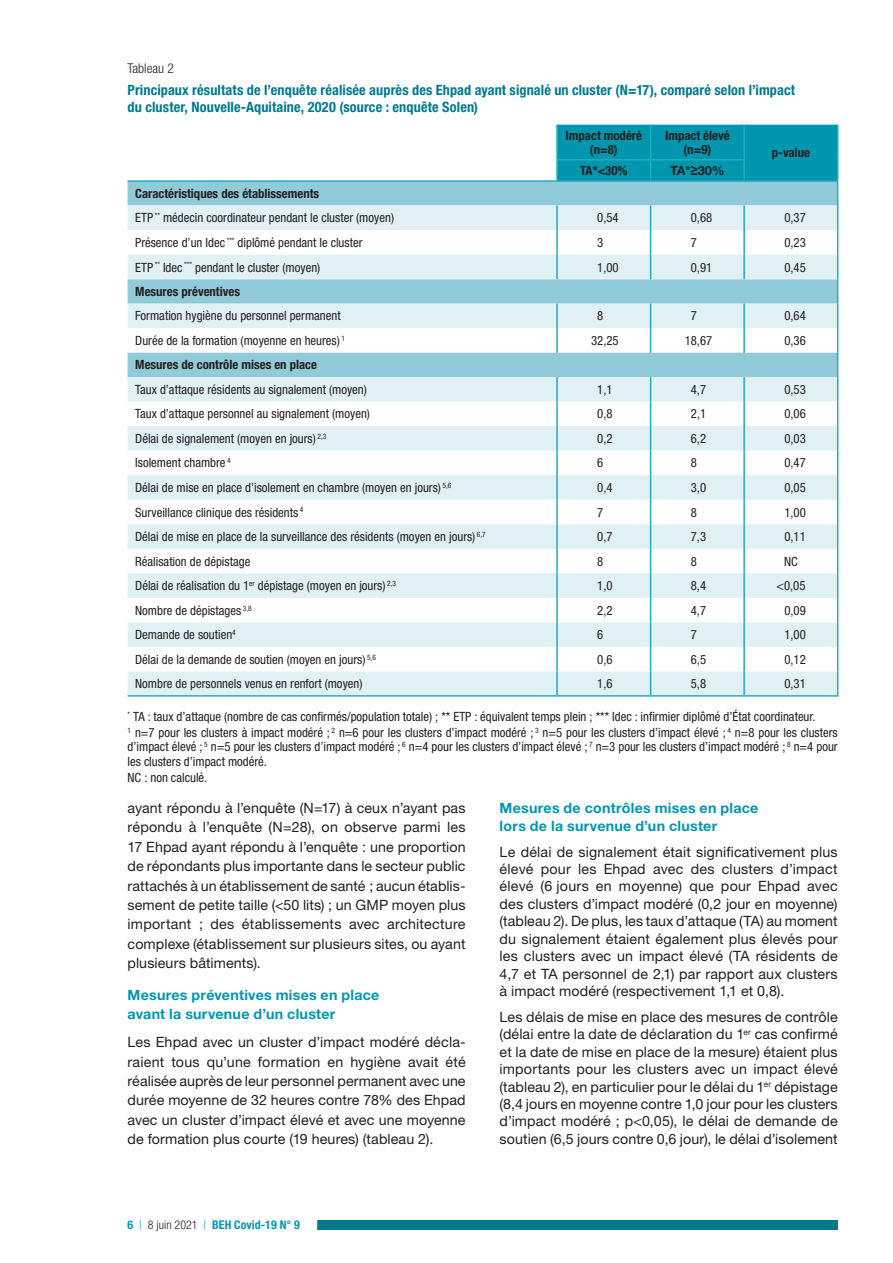
<style>
.page{position:relative;width:893px;height:1263px;background:#fff}
.page>*{position:absolute;margin:0;border:0;box-sizing:border-box;transform-origin:0 0}
.t1{font:14.25px/17.4px "Helvetica Neue LT Std";letter-spacing:.005em;color:#231f20;text-align:justify}
.t2{font:700 condensed 14.25px/17.1px "Helvetica Neue LT Std";letter-spacing:.01em;color:#00798d}
.t3{font:700 14.25px/19.4px "Helvetica Neue LT Std";letter-spacing:.015em;color:#0096ae}
.t4{font:300 condensed 13.5px "Helvetica Neue LT Std";color:#231f20}
.t5{font:condensed 12.75px/24.6px "Helvetica Neue LT Std";color:#231f20}
.t6{font:700 condensed 12.75px/14px "Helvetica Neue LT Std";color:#231f20;text-align:center}
.t7{font:700 12.75px "Helvetica Neue LT Std";color:#231f20}
.t8{font:700 condensed 12px "Helvetica Neue LT Std";color:#0096ae}
.s1{font-weight:700}
.s2{font-family:"Arial"}
.s3{font-weight:300}
.s4{font-weight:300;color:#231f20}
</style>
<div class="page">
<div style="left:242px;top:1221px;width:596px;height:9px;background:#00798d"></div>
<div style="left:110px;top:1219px;width:207px;height:12px;background:#fff"></div>
<div style="left:128px;top:182px;width:428px;height:23px;background:#91cad8"></div>
<svg style="left:128px;top:205px;width:428px;height:490px;fill:#e1f0f4"></svg>
<hr style="left:128px;top:180px;width:429px;height:2px;background:#20adc1">
<hr style="left:128px;top:695px;width:429px;height:2px;background:#20adc1">
<hr style="left:557px;top:695px;width:94px;height:2px;background:#20adc1">
<hr style="left:651px;top:695px;width:93px;height:2px;background:#20adc1">
<hr style="left:744px;top:695px;width:94px;height:2px;background:#20adc1">
<svg style="left:556px;top:125px;width:282px;height:570px"></svg>
<hr style="left:744px;top:180px;width:94px;height:2px;background:#20adc1">
<p class="t4" style="left:128px;top:61px;width:48px">Tableau 2</p>
<p class="t2" style="left:128px;top:81px;width:669px">Principaux résultats de l’enquête réalisée auprès des Ehpad ayant signalé un cluster (N=17), comparé selon l’impact du cluster, Nouvelle-Aquitaine, 2020 (source : enquête Solen)</p>
<p class="t6" style="left:566px;top:128px;width:78px">Impact modéré (n=8)</p>
<p class="t6" style="left:665px;top:128px;width:66px">Impact élevé (n=9)</p>
<p class="t6" style="left:772px;top:146px;width:40px">p-value</p>
<p class="t5" style="left:135px;top:181px;width:260px"><span class="s1">Caractéristiques des établissements<br></span>ETP <sup>**</sup> médecin coordinateur pendant le cluster (moyen)</p>
<p class="t6" style="left:580px;top:163px;width:49px">TA*&lt;30%</p>
<p class="t7" style="left:670px;top:163px;width:56px">TA*<span class="s2">≥</span>30%</p>
<p class="t5" style="left:597px;top:206px;width:23px">0,54</p>
<p class="t5" style="left:691px;top:206px;width:23px">0,68</p>
<p class="t5" style="left:784px;top:206px;width:23px">0,37</p>
<p class="t5" style="left:135px;top:230px;width:229px">Présence d’un Idec <sup>***</sup> diplômé pendant le cluster</p>
<p class="t5" style="left:597px;top:230px;width:8px">3</p>
<p class="t5" style="left:691px;top:230px;width:8px">7</p>
<p class="t5" style="left:784px;top:230px;width:23px">0,23</p>
<p class="t5" style="left:135px;top:255px;width:187px">ETP <sup>**</sup> Idec <sup>***</sup> pendant le cluster (moyen)</p>
<p class="t5" style="left:597px;top:255px;width:23px">1,00</p>
<p class="t5" style="left:691px;top:255px;width:23px">0,91</p>
<p class="t5" style="left:784px;top:255px;width:23px">0,45</p>
<p class="t6" style="left:135px;top:284px;width:106px">Mesures préventives</p>
<p class="t5" style="left:135px;top:304px;width:207px">Formation hygiène du personnel permanent</p>
<p class="t5" style="left:597px;top:304px;width:8px">8</p>
<p class="t5" style="left:691px;top:304px;width:8px">7</p>
<p class="t5" style="left:784px;top:304px;width:23px">0,64</p>
<p class="t5" style="left:135px;top:328px;width:211px">Durée de la formation (moyenne en heures) <sup>1</sup></p>
<p class="t5" style="left:591px;top:328px;width:29px">32,25</p>
<p class="t5" style="left:685px;top:328px;width:29px">18,67</p>
<p class="t5" style="left:784px;top:328px;width:23px">0,36</p>
<p class="t6" style="left:135px;top:358px;width:183px">Mesures de contrôle mises en place</p>
<p class="t5" style="left:135px;top:377px;width:233px">Taux d’attaque résidents au signalement (moyen)</p>
<p class="t5" style="left:597px;top:377px;width:17px">1,1</p>
<p class="t5" style="left:691px;top:377px;width:17px">4,7</p>
<p class="t5" style="left:784px;top:377px;width:23px">0,53</p>
<p class="t5" style="left:135px;top:401px;width:236px">Taux d’attaque personnel au signalement (moyen)</p>
<p class="t5" style="left:597px;top:401px;width:17px">0,8</p>
<p class="t5" style="left:691px;top:401px;width:17px">2,1</p>
<p class="t5" style="left:784px;top:401px;width:23px">0,06</p>
<p class="t5" style="left:135px;top:426px;width:193px">Délai de signalement (moyen en jours) <sup>2,3</sup></p>
<p class="t5" style="left:597px;top:426px;width:17px">0,2</p>
<p class="t5" style="left:691px;top:426px;width:17px">6,2</p>
<p class="t5" style="left:784px;top:426px;width:23px">0,03</p>
<p class="t5" style="left:135px;top:451px;width:97px">Isolement chambre <sup>4</sup></p>
<p class="t5" style="left:597px;top:451px;width:8px">6</p>
<p class="t5" style="left:691px;top:451px;width:8px">8</p>
<p class="t5" style="left:784px;top:451px;width:23px">0,47</p>
<p class="t5" style="left:135px;top:475px;width:318px">Délai de mise en place d’isolement en chambre (moyen en jours) <sup>5,6</sup></p>
<p class="t5" style="left:597px;top:475px;width:17px">0,4</p>
<p class="t5" style="left:691px;top:475px;width:17px">3,0</p>
<p class="t5" style="left:784px;top:475px;width:23px">0,05</p>
<p class="t5" style="left:135px;top:500px;width:170px">Surveillance clinique des résidents <sup>4</sup></p>
<p class="t5" style="left:597px;top:500px;width:8px">7</p>
<p class="t5" style="left:691px;top:500px;width:8px">8</p>
<p class="t5" style="left:784px;top:500px;width:23px">1,00</p>
<p class="t5" style="left:135px;top:524px;width:352px">Délai de mise en place de la surveillance des résidents (moyen en jours) <sup>6,7</sup></p>
<p class="t5" style="left:597px;top:524px;width:17px">0,7</p>
<p class="t5" style="left:691px;top:524px;width:17px">7,3</p>
<p class="t5" style="left:784px;top:524px;width:23px">0,11</p>
<p class="t5" style="left:135px;top:549px;width:117px">Réalisation de dépistage</p>
<p class="t5" style="left:597px;top:549px;width:8px">8</p>
<p class="t5" style="left:691px;top:549px;width:8px">8</p>
<p class="t5" style="left:784px;top:549px;width:15px">NC</p>
<p class="t5" style="left:135px;top:573px;width:262px">Délai de réalisation du 1<sup>er</sup> dépistage (moyen en jours) <sup>2,3</sup></p>
<p class="t5" style="left:597px;top:573px;width:17px">1,0</p>
<p class="t5" style="left:691px;top:573px;width:17px">8,4</p>
<p class="t5" style="left:776px;top:573px;width:31px">&lt;0,05</p>
<p class="t5" style="left:135px;top:598px;width:118px">Nombre de dépistages <sup>3,8</sup></p>
<p class="t5" style="left:597px;top:598px;width:17px">2,2</p>
<p class="t5" style="left:691px;top:598px;width:17px">4,7</p>
<p class="t5" style="left:784px;top:598px;width:23px">0,09</p>
<p class="t5" style="left:135px;top:622px;width:102px">Demande de soutien<sup>4</sup></p>
<p class="t5" style="left:597px;top:622px;width:8px">6</p>
<p class="t5" style="left:691px;top:622px;width:8px">7</p>
<p class="t5" style="left:784px;top:622px;width:23px">1,00</p>
<p class="t5" style="left:135px;top:647px;width:242px">Délai de la demande de soutien (moyen en jours) <sup>5,6</sup></p>
<p class="t5" style="left:597px;top:647px;width:17px">0,6</p>
<p class="t5" style="left:691px;top:647px;width:17px">6,5</p>
<p class="t5" style="left:784px;top:647px;width:23px">0,12</p>
<p class="t5" style="left:135px;top:671px;width:229px">Nombre de personnels venus en renfort (moyen)</p>
<p class="t5" style="left:597px;top:671px;width:17px">1,6</p>
<p class="t5" style="left:691px;top:671px;width:17px">5,8</p>
<p class="t5" style="left:784px;top:671px;width:23px">0,31</p>
<p class="t5" style="left:128px;top:709px;width:712px;line-height:16.2px"><sup>*</sup> TA : taux d’attaque (nombre de cas confirmés/population totale) ; ** ETP : équivalent temps plein ; *** Idec : infirmier diplômé d’État coordinateur.<br><sup>1</sup> n=7 pour les clusters à impact modéré ; <sup>2</sup> n=6 pour les clusters d’impact modéré ; <sup>3</sup> n=5 pour les clusters d’impact élevé ; <sup>4</sup> n=8 pour les clusters</p>
<p class="t5" style="left:128px;top:740px;width:712px;line-height:14.1px">d’impact élevé ; <sup>5</sup> n=5 pour les clusters d’impact modéré ; <sup>6</sup> n=4 pour les clusters d’impact élevé ; <sup>7</sup> n=3 pour les clusters d’impact modéré ; <sup>8</sup> n=4 pour les clusters d’impact modéré.</p>
<p class="t5" style="left:128px;top:765px;width:81px">NC : non calculé.</p>
<p class="t1" style="left:128px;top:798px;width:340px;line-height:19.4px">ayant répondu à l’enquête (N=17) à ceux n’ayant pas répondu à l’enquête (N=28), on observe parmi les 17 Ehpad ayant répondu à l’enquête : une proportion de répondants plus importante dans le secteur public rattachés à un établissement de santé ; aucun établis&shy;sement de petite taille (&lt;50 lits) ; un GMP moyen plus important ; des établissements avec architecture complexe (établissement sur plusieurs sites, ou ayant plusieurs bâtiments).</p>
<p class="t3" style="left:128px;top:985px;width:253px">Mesures préventives mises en place avant la survenue d’un cluster</p>
<p class="t1" style="left:128px;top:1032px;width:340px;line-height:19.4px">Les Ehpad avec un cluster d’impact modéré décla&shy;raient tous qu’une formation en hygiène avait été réalisée auprès de leur personnel permanent avec une durée moyenne de 32 heures contre 78% des Ehpad avec un cluster d’impact élevé et avec une moyenne de formation plus courte (19 heures) (tableau 2).</p>
<p class="t8" style="left:128px;top:1217px;width:174px">6 <span class="s3">|</span> <span class="s4">8 juin 2021</span> <span class="s3">|</span> BEH Covid-19 N° 9</p>
<p class="t3" style="left:500px;top:799px;width:260px;line-height:17.4px">Mesures de contrôles mises en place lors de la survenue d’un cluster</p>
<p class="t1" style="left:500px;top:842px;width:340px">Le délai de signalement était significativement plus élevé pour les Ehpad avec des clusters d’impact élevé (6 jours en moyenne) que pour Ehpad avec des clusters d’impact modéré (0,2 jour en moyenne) (tableau 2). De plus, les taux d’attaque (TA) au moment du signalement étaient également plus élevés pour les clusters avec un impact élevé (TA résidents de 4,7 et TA personnel de 2,1) par rapport aux clusters à impact modéré (respectivement 1,1 et 0,8).</p>
<p class="t1" style="left:500px;top:1008px;width:340px">Les délais de mise en place des mesures de contrôle (délai entre la date de déclaration du 1<sup>er</sup> cas confirmé et la date de mise en place de la mesure) étaient plus importants pour les clusters avec un impact élevé (tableau 2), en particulier pour le délai du 1<sup>er</sup> dépistage (8,4 jours en moyenne contre 1,0 jour pour les clusters d’impact modéré ; p&lt;0,05), le délai de demande de soutien (6,5 jours contre 0,6 jour), le délai d’isolement</p>
</div>
